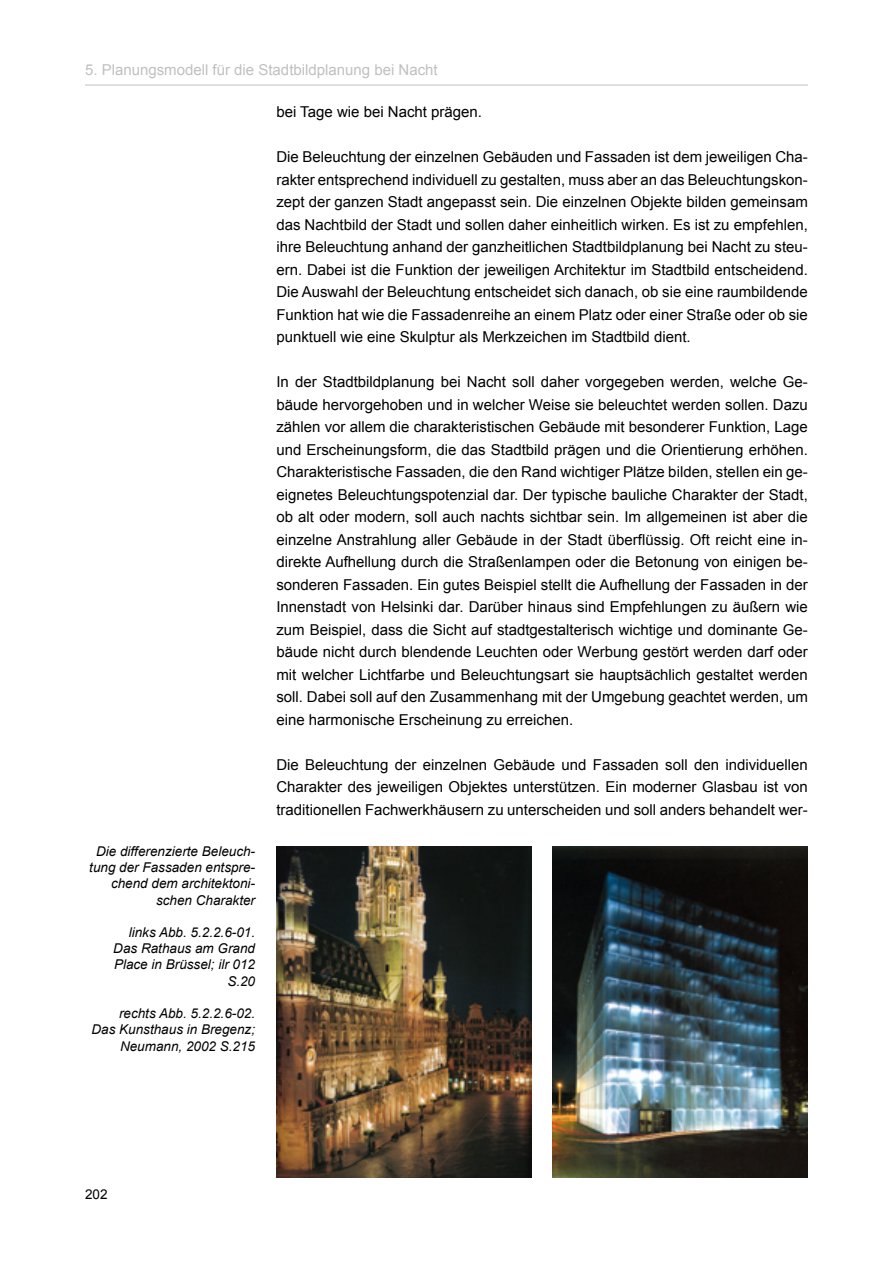
<style>
.page{position:relative;width:893px;height:1263px;background:#fff}
.page>*{position:absolute;margin:0;border:0;box-sizing:border-box;transform-origin:0 0}
.t1{font:15px/22.5px "Arial";color:#000;text-align:justify}
.t2{font:15px "Arial";color:#c0c0c0}
.t3{font:italic 13.5px/16.2px "Arial";color:#000;text-align:right}
.t4{font:13.5px "Arial";color:#000}
</style>
<div class="page">
<hr style="left:85px;top:85px;width:723px;height:1px;background:#c0c0c0">
<img style="left:553px;top:846px;width:255px;height:332px">
<img style="left:276px;top:846px;width:255px;height:332px">
<p class="t2" style="left:85px;top:60px;width:354px">5. Planungsmodell für die Stadtbildplanung bei Nacht</p>
<p class="t3" style="left:89px;top:843px;width:167px">Die differenzierte Beleuch&shy;tung der Fassaden entspre&shy;chend dem architektoni&shy;schen Charakter</p>
<p class="t3" style="left:113px;top:924px;width:143px">links Abb. 5.2.2.6-01.<br>Das Rathaus am Grand<br>Place in Brüssel; ilr 012<br>S.20</p>
<p class="t3" style="left:92px;top:1005px;width:165px">rechts Abb. 5.2.2.6-02.<br>Das Kunsthaus in Bregenz;<br>Neumann, 2002 S.215</p>
<p class="t1" style="left:276px;top:101px;width:207px">bei Tage wie bei Nacht prägen.</p>
<p class="t1" style="left:276px;top:146px;width:533px">Die Beleuchtung der einzelnen Gebäuden und Fassaden ist dem jeweiligen Cha&shy;rakter entsprechend individuell zu gestalten, muss aber an das Beleuchtungskon&shy;zept der ganzen Stadt angepasst sein. Die einzelnen Objekte bilden gemeinsam das Nachtbild der Stadt und sollen daher einheitlich wirken. Es ist zu empfehlen, ihre Beleuchtung anhand der ganzheitlichen Stadtbildplanung bei Nacht zu steu&shy;ern. Dabei ist die Funktion der jeweiligen Architektur im Stadtbild entscheidend.<br>Die Auswahl der Beleuchtung entscheidet sich danach, ob sie eine raumbildende Funktion hat wie die Fassadenreihe an einem Platz oder einer Straße oder ob sie punktuell wie eine Skulptur als Merkzeichen im Stadtbild dient.</p>
<p class="t1" style="left:276px;top:371px;width:533px">In der Stadtbildplanung bei Nacht soll daher vorgegeben werden, welche Ge&shy;bäude hervorgehoben und in welcher Weise sie beleuchtet werden sollen. Dazu zählen vor allem die charakteristischen Gebäude mit besonderer Funktion, Lage und Erscheinungsform, die das Stadtbild prägen und die Orientierung erhöhen.<br>Charakteristische Fassaden, die den Rand wichtiger Plätze bilden, stellen ein ge&shy;eignetes Beleuchtungspotenzial dar. Der typische bauliche Charakter der Stadt, ob alt oder modern, soll auch nachts sichtbar sein. Im allgemeinen ist aber die einzelne Anstrahlung aller Gebäude in der Stadt überflüssig. Oft reicht eine in&shy;direkte Aufhellung durch die Straßenlampen oder die Betonung von einigen be&shy;sonderen Fassaden. Ein gutes Beispiel stellt die Aufhellung der Fassaden in der Innenstadt von Helsinki dar. Darüber hinaus sind Empfehlungen zu äußern wie zum Beispiel, dass die Sicht auf stadtgestalterisch wichtige und dominante Ge&shy;bäude nicht durch blendende Leuchten oder Werbung gestört werden darf oder mit welcher Lichtfarbe und Beleuchtungsart sie hauptsächlich gestaltet werden soll. Dabei soll auf den Zusammenhang mit der Umgebung geachtet werden, um eine harmonische Erscheinung zu erreichen.</p>
<p class="t1" style="left:276px;top:753px;width:533px">Die Beleuchtung der einzelnen Gebäude und Fassaden soll den individuellen Charakter des jeweiligen Objektes unterstützen. Ein moderner Glasbau ist von traditionellen Fachwerkhäusern zu unterscheiden und soll anders behandelt wer-</p>
<p class="t4" style="left:85px;top:1185px;width:24px">202</p>
</div>
